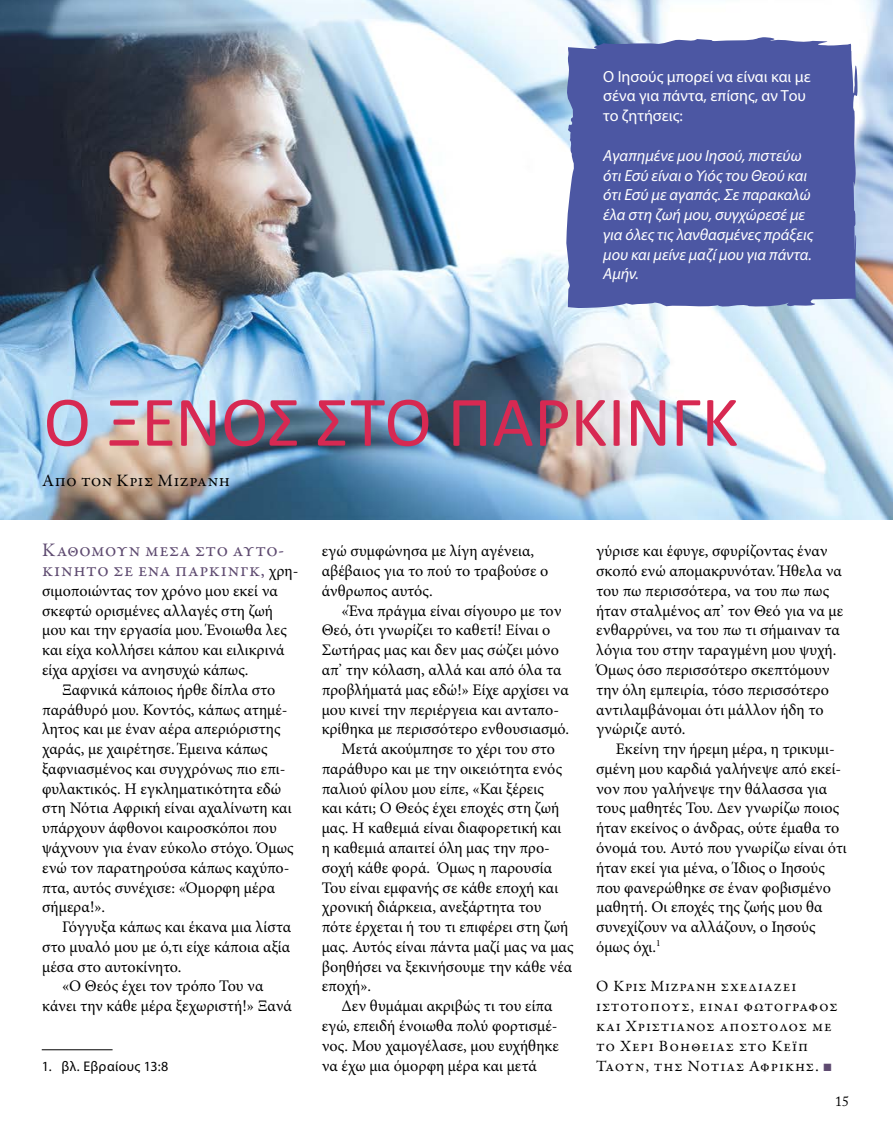
<style>
.page{position:relative;width:893px;height:1141px;background:#fff}
.page>*{position:absolute;margin:0;border:0;box-sizing:border-box;transform-origin:0 0}
.t1{font:71.75px "Calibri";letter-spacing:-.01em;color:#d72952}
.t2{font:19.25px/19.8px "Garamond Premr Pro";letter-spacing:.025em;color:#5e4a70}
.t3{font:17.5px "Garamond Premr Pro";letter-spacing:.03em;color:#000}
.t4{font:16.1px/19.8px "Minion Pro";color:#000}
.t5{font:italic 16.1px/19.8px "Myriad Pro";color:#fff}
.t6{font:16.1px/19.8px "Myriad Pro";color:#fff}
.t7{font:15.75px/19.8px "Garamond Premr Pro";letter-spacing:.05em;color:#000}
.t8{font:14px "Myriad Pro";letter-spacing:.025em;color:#000}
.t9{font:14px "Adobe Caslon Pro";color:#000}
.s1{font-family:"Minion Pro";font-size:16.1px;color:#000}
.s2{font-family:"Arial";color:#5e4a70}
</style>
<div class="page">
<img style="left:0;top:0;width:893px;height:520px">
<div style="left:566px;top:37px;width:293px;height:272px;background:#4c57a3"></div>
<hr style="left:42px;top:1049px;width:71px;height:1px;background:#000">
<p class="t6" style="left:603px;top:66px;width:209px">Ο Ιησούς μπορεί να είναι και με σένα για πάντα, επίσης, αν Του το ζητήσεις:</p>
<p class="t5" style="left:603px;top:145px;width:212px">Αγαπημένε μου Ιησού, πιστεύω ότι Εσύ είναι ο Υιός του Θεού και ότι Εσύ με αγαπάς. Σε παρακαλώ έλα στη ζωή μου, συγχώρεσέ με για όλες τις λανθασμένες πράξεις μου και μείνε μαζί μου για πάντα.<br>Αμήν.</p>
<h1 class="t1" style="left:44px;top:376px;width:696px">Ο ΞΈΝΟΣ ΣΤΟ ΠΆΡΚΙΝΓΚ</h1>
<p class="t3" style="left:42px;top:469px;width:189px">Απο τον Κρισ Μιζρανη</p>
<p class="t2" style="left:42px;top:541px;width:258px">Καθόμουν μέσα στο αυτο&shy;κίνητο σε ένα πάρκινγκ, <span class="s1">χρη-</span></p>
<p class="t4" style="left:42px;top:581px;width:246px">σιμοποιώντας τον χρόνο μου εκεί να σκεφτώ ορισμένες αλλαγές στη ζωή μου και την εργασία μου. Ένοιωθα λες και είχα κολλήσει κάπου και ειλικρινά είχα αρχίσει να ανησυχώ κάπως.</p>
<p class="t4" style="left:42px;top:680px;width:253px;text-indent:20px">Ξαφνικά κάποιος ήρθε δίπλα στο παράθυρό μου. Κοντός, κάπως ατημέ&shy;λητος και με έναν αέρα απεριόριστης χαράς, με χαιρέτησε. Έμεινα κάπως ξαφνιασμένος και συγχρόνως πιο επι&shy;φυλακτικός. Η εγκληματικότητα εδώ στη Νότια Αφρική είναι αχαλίνωτη και υπάρχουν άφθονοι καιροσκόποι που ψάχνουν για έναν εύκολο στόχο. Όμως ενώ τον παρατηρούσα κάπως καχύπο&shy;πτα, αυτός συνέχισε: «Όμορφη μέρα σήμερα!».</p>
<p class="t4" style="left:62px;top:917px;width:231px">Γόγγυξα κάπως και έκανα μια λίστα</p>
<p class="t4" style="left:42px;top:937px;width:250px">στο μυαλό μου με ό,τι είχε κάποια αξία</p>
<p class="t4" style="left:42px;top:957px;width:141px">μέσα στο αυτοκίνητο.</p>
<p class="t4" style="left:62px;top:976px;width:203px">«Ο Θεός έχει τον τρόπο Του να</p>
<p class="t4" style="left:42px;top:996px;width:251px">κάνει την κάθε μέρα ξεχωριστή!» Ξανά</p>
<p class="t4" style="left:596px;top:541px;width:249px">γύρισε και έφυγε, σφυρίζοντας έναν σκοπό ενώ απομακρυνόταν. Ήθελα να του πω περισσότερα, να του πω πως ήταν σταλμένος απ’ τον Θεό για να με ενθαρρύνει, να του πω τι σήμαιναν τα λόγια του στην ταραγμένη μου ψυχή.<br>Όμως όσο περισσότερο σκεπτόμουν την όλη εμπειρία, τόσο περισσότερο αντιλαμβάνομαι ότι μάλλον ήδη το γνώριζε αυτό.</p>
<p class="t4" style="left:596px;top:739px;width:252px;text-indent:20px">Εκείνη την ήρεμη μέρα, η τρικυμι&shy;σμένη μου καρδιά γαλήνεψε από εκεί&shy;νον που γαλήνεψε την θάλασσα για τους μαθητές Του. Δεν γνωρίζω ποιος ήταν εκείνος ο άνδρας, ούτε έμαθα το όνομά του. Αυτό που γνωρίζω είναι ότι ήταν εκεί για μένα, ο Ίδιος ο Ιησούς που φανερώθηκε σε έναν φοβισμένο μαθητή. Οι εποχές της ζωής μου θα συνεχίζουν να αλλάζουν, ο Ιησούς όμως όχι.<sup>1</sup></p>
<p class="t7" style="left:596px;top:977px;width:243px">Ο Κρισ Μιζρανη σχεδιάζει ιστότοπους, είναι φωτογράφος και Χριστιανός απόστολος με το Χέρι Βοήθειας στο Κέιπ</p>
<p class="t4" style="left:322px;top:541px;width:228px">εγώ συμφώνησα με λίγη αγένεια, αβέβαιος για το πού το τραβούσε ο άνθρωπος αυτός.</p>
<p class="t4" style="left:342px;top:601px;width:221px">«Ένα πράγμα είναι σίγουρο με τον</p>
<p class="t4" style="left:322px;top:620px;width:230px">Θεό, ότι γνωρίζει το καθετί! Είναι ο</p>
<p class="t4" style="left:322px;top:640px;width:239px">Σωτήρας μας και δεν μας σώζει μόνο</p>
<p class="t4" style="left:322px;top:660px;width:241px">απ’ την κόλαση, αλλά και από όλα τα</p>
<p class="t4" style="left:322px;top:680px;width:249px">προβλήματά μας εδώ!» Είχε αρχίσει να</p>
<p class="t4" style="left:322px;top:700px;width:239px">μου κινεί την περιέργεια και ανταπο-</p>
<p class="t4" style="left:322px;top:719px;width:249px">κρίθηκα με περισσότερο ενθουσιασμό.</p>
<p class="t4" style="left:342px;top:739px;width:215px">Μετά ακούμπησε το χέρι του στο</p>
<p class="t4" style="left:322px;top:759px;width:242px">παράθυρο και με την οικειότητα ενός</p>
<p class="t4" style="left:322px;top:779px;width:224px">παλιού φίλου μου είπε, «Και ξέρεις</p>
<p class="t4" style="left:322px;top:798px;width:239px">και κάτι; Ο Θεός έχει εποχές στη ζωή</p>
<p class="t4" style="left:322px;top:818px;width:241px">μας. Η καθεμιά είναι διαφορετική και</p>
<p class="t4" style="left:322px;top:838px;width:230px">η καθεμιά απαιτεί όλη μας την προ-</p>
<p class="t4" style="left:322px;top:858px;width:232px">σοχή κάθε φορά. Όμως η παρουσία</p>
<p class="t4" style="left:322px;top:878px;width:238px">Του είναι εμφανής σε κάθε εποχή και</p>
<p class="t4" style="left:322px;top:897px;width:221px">χρονική διάρκεια, ανεξάρτητα του</p>
<p class="t4" style="left:322px;top:917px;width:248px">πότε έρχεται ή του τι επιφέρει στη ζωή</p>
<p class="t4" style="left:322px;top:937px;width:253px">μας. Αυτός είναι πάντα μαζί μας να μας</p>
<p class="t4" style="left:322px;top:957px;width:252px">βοηθήσει να ξεκινήσουμε την κάθε νέα</p>
<p class="t4" style="left:322px;top:976px;width:51px">εποχή».</p>
<p class="t4" style="left:342px;top:996px;width:212px">Δεν θυμάμαι ακριβώς τι του είπα</p>
<p class="t4" style="left:322px;top:1016px;width:237px">εγώ, επειδή ένοιωθα πολύ φορτισμέ-</p>
<p class="t4" style="left:322px;top:1036px;width:239px">νος. Μου χαμογέλασε, μου ευχήθηκε</p>
<p class="t4" style="left:322px;top:1056px;width:217px">να έχω μια όμορφη μέρα και μετά</p>
<p class="t8" style="left:42px;top:1057px;width:128px">1. βλ. Εβραίους 13:8</p>
<p class="t7" style="left:596px;top:1056px;width:238px">Τάουν, της Νότιας Αφρικής. <span class="s2">■</span></p>
<p class="t9" style="left:835px;top:1093px;width:15px">15</p>
</div>
